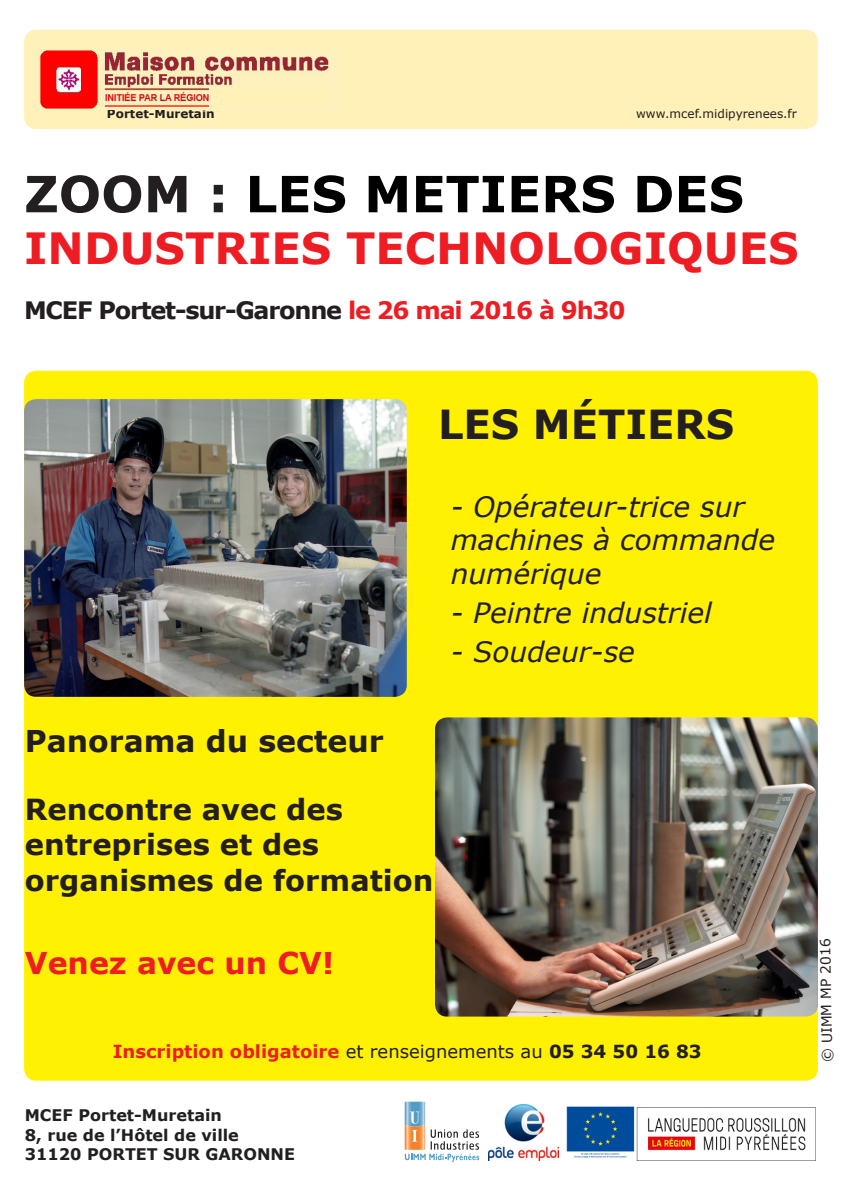
<style>
.page{position:relative;width:842px;height:1191px;background:#fff}
.page>*{position:absolute;margin:0;border:0;box-sizing:border-box;transform-origin:0 0}
.t1{font:700 50px "Verdana";color:#000}
.t2{font:700 43px "Verdana";color:#ee1d23}
.t3{font:700 40px "Verdana";color:#231f20}
.t4{font:700 30px "Verdana";color:#231f20}
.t5{font:700 30px "Verdana";color:#ee1d23}
.t6{font:700 29px/35.4px "Verdana";color:#231f20}
.t7{font:italic 28px/33.6px "Verdana";color:#231f20}
.t8{font:700 24px "Verdana";letter-spacing:-.05em;color:#231f20}
.t9{font:700 18px "Verdana";color:#ee1d23}
.t10{font:700 16px/19.2px "Verdana";color:#231f20}
.t11{font:14px "Verdana";color:#231f20}
.t12{font:12px "Verdana";color:#231f20}
.t13{font:700 12px "Verdana";color:#231f20}
.s1{color:#231f20}
.s2{color:#ee1d23}
.s3{font-weight:400;color:#231f20}
</style>
<div class="page">
<div style="left:24px;top:30px;width:794px;height:99px;background:#fff1b8;border-radius:12px"></div>
<img style="left:34px;top:50px;width:295px;height:59px">
<div style="left:24px;top:371px;width:794px;height:709px;background:#fff101;border-radius:12px"></div>
<img style="left:488px;top:1104px;width:71px;height:56px">
<svg style="left:405px;top:1101px;width:74px;height:61px"></svg>
<img style="left:566px;top:1106px;width:250px;height:54px">
<div style="left:209px;top:87px;width:120px;height:19px;background:#fff1b8"></div>
<img style="left:24px;top:399px;width:383px;height:298px">
<img style="left:435px;top:717px;width:383px;height:299px">
<p class="t13" style="left:107px;top:105px;width:109px">Portet-Muretain</p>
<p class="t12" style="left:636px;top:106px;width:162px">www.mcef.midipyrenees.fr</p>
<h1 class="t1" style="left:24px;top:159px;width:721px"><span class="s1">ZOOM :</span> LES METIERS DES</h1>
<h2 class="t2" style="left:24px;top:218px;width:776px">INDUSTRIES TECHNOLOGIQUES</h2>
<p class="t8" style="left:24px;top:293px;width:603px">MCEF Portet-sur-Garonne <span class="s2">le 26 mai 2016 à 9h30</span></p>
<h3 class="t3" style="left:438px;top:396px;width:298px">LES MÉTIERS</h3>
<p class="t7" style="left:451px;top:489px;width:326px">- Opérateur-trice sur machines à commande numérique</p>
<p class="t7" style="left:451px;top:596px;width:263px">- Peintre industriel</p>
<p class="t7" style="left:451px;top:635px;width:186px">- Soudeur-se</p>
<p class="t4" style="left:25px;top:720px;width:360px">Panorama du secteur</p>
<p class="t6" style="left:25px;top:791px;width:410px">Rencontre avec des entreprises et des organismes de formation</p>
<p class="t5" style="left:25px;top:942px;width:311px">Venez avec un CV!</p>
<p class="t9" style="left:113px;top:1038px;width:590px">Inscription obligatoire <span class="s3">et renseignements au</span> <span class="s1">05 34 50 16 83</span></p>
<p class="t10" style="left:25px;top:1105px;width:272px">MCEF Portet-Muretain<br>8, rue de l’Hôtel de ville<br>31120 PORTET SUR GARONNE</p>
<p class="t11" style="left:818px;top:1062px;width:126px;rotate:-91deg">© UIMM MP 2016</p>
</div>
